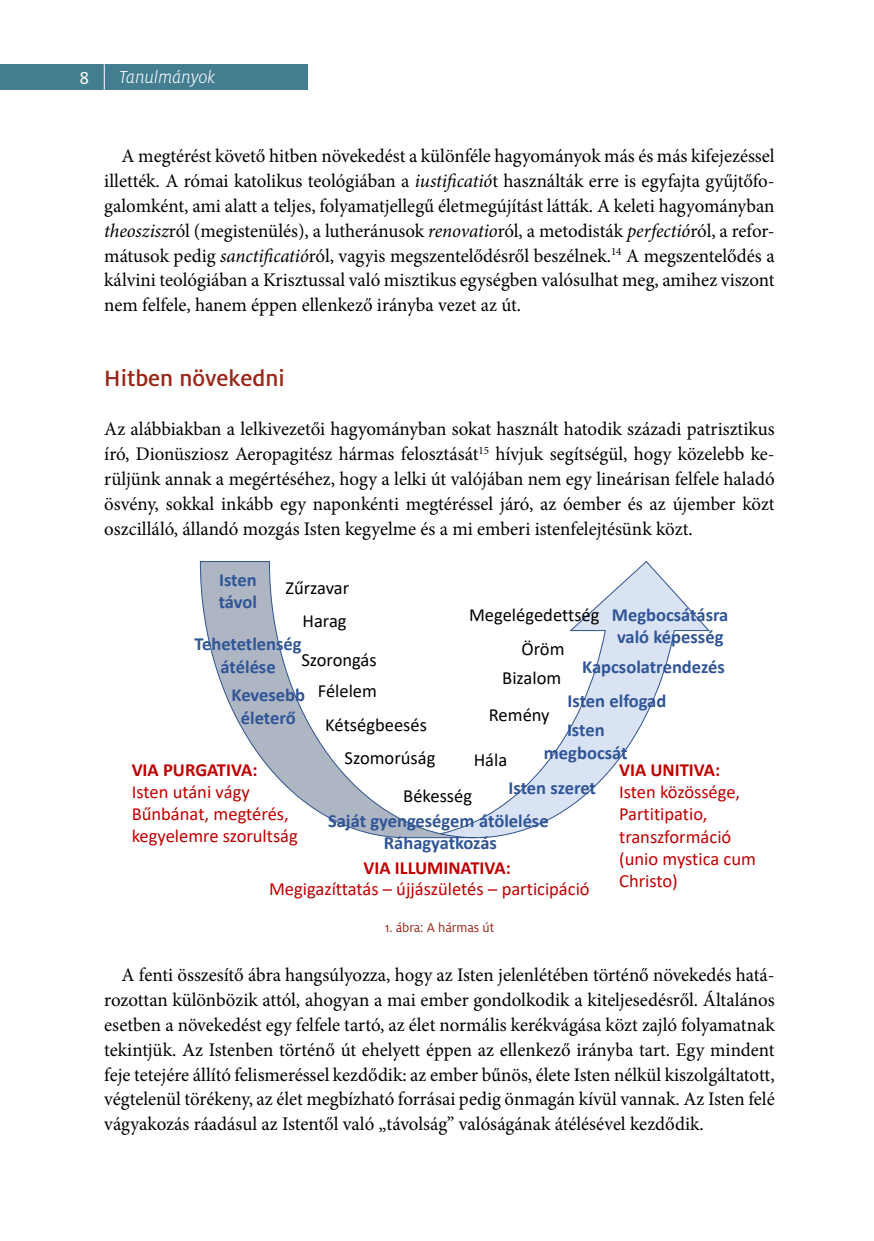
<style>
.page{position:relative;width:874px;height:1241px;background:#fff}
.page>*{position:absolute;margin:0;border:0;box-sizing:border-box;transform-origin:0 0}
.t1{font:500 24.5px "Milo Pro";color:#992616}
.t2{font:19.25px/24.8px "Minion Pro";color:#000;text-align:justify}
.t3{font:italic 300 19.25px "Milo Pro";color:#fff}
.t4{font:19.25px "Milo Pro";color:#fff}
.t5{font:700 18.55px/22.2px "Calibri";color:#2f5597;text-align:center}
.t6{font:18.55px/22.2px "Calibri";color:#c00000}
.t7{font:18.55px/37.3px "Calibri";color:#000}
.t8{font:700 18.55px "Calibri";color:#c00000}
.t9{font:14px "Milo Pro";color:#992616}
.s1{font-style:italic}
</style>
<div class="page">
<div style="left:0;top:64px;width:308px;height:26px;background:#437e90"></div>
<svg style="left:104px;top:64px;width:1px;height:26px"></svg>
<svg style="left:200px;top:561px;width:510px;height:277px"></svg>
<p class="t4" style="left:79px;top:67px;width:11px">8</p>
<p class="t3" style="left:119px;top:67px;width:98px">Tanulmányok</p>
<p class="t2" style="left:104px;top:144px;width:671px;text-indent:17px">A megtérést követő hitben növekedést a különféle hagyományok más és más kifejezéssel illették. A római katolikus teológiában a <span class="s1">iustificatió</span>t használták erre is egyfajta gyűjtőfo&shy;galomként, ami alatt a teljes, folyamatjellegű életmegújítást látták. A keleti hagyományban <span class="s1">theoszisz</span>ról (megistenülés), a lutheránusok <span class="s1">renovatio</span>ról, a metodisták <span class="s1">perfectió</span>ról, a refor&shy;mátusok pedig <span class="s1">sanctificatió</span>ról, vagyis megszentelődésről beszélnek.<sup>14</sup> A megszentelődés a kálvini teológiában a Krisztussal való misztikus egységben valósulhat meg, amihez viszont nem felfele, hanem éppen ellenkező irányba vezet az út.</p>
<p class="t1" style="left:104px;top:364px;width:182px">Hitben növekedni</p>
<p class="t2" style="left:104px;top:417px;width:671px">Az alábbiakban a lelkivezetői hagyományban sokat használt hatodik századi patrisztikus író, Dionüsziosz Aeropagitész hármas felosztását<sup>15</sup> hívjuk segítségül, hogy közelebb ke&shy;rüljünk annak a megértéséhez, hogy a lelki út valójában nem egy lineárisan felfele haladó ösvény, sokkal inkább egy naponkénti megtéréssel járó, az óember és az újember közt oszcilláló, állandó mozgás Isten kegyelme és a mi emberi istenfelejtésünk közt.</p>
<p class="t5" style="left:218px;top:568px;width:40px;text-align:left">Isten távol</p>
<p class="t7" style="left:285px;top:569px;width:65px">Zűrzavar</p>
<p class="t5" style="left:611px;top:603px;width:118px;text-align:left">Megbocsátásra való képesség</p>
<p class="t7" style="left:302px;top:602px;width:46px">Harag</p>
<p class="t7" style="left:469px;top:595px;width:132px">Megelégedettség</p>
<p class="t5" style="left:194px;top:632px;width:108px">Tehetetlenség átélése</p>
<p class="t7" style="left:521px;top:629px;width:44px">Öröm</p>
<p class="t7" style="left:301px;top:644px;width:77px;line-height:31.2px;text-align:right">Szorongás<br>Félelem</p>
<p class="t5" style="left:582px;top:655px;width:144px">Kapcsolatrendezés</p>
<p class="t7" style="left:488px;top:658px;width:74px;text-indent:13px">Bizalom<br>Remény</p>
<p class="t5" style="left:231px;top:683px;width:75px">Kevesebb életerő</p>
<p class="t5" style="left:567px;top:689px;width:100px">Isten elfogad</p>
<p class="t7" style="left:325px;top:705px;width:103px">Kétségbeesés</p>
<p class="t5" style="left:543px;top:718px;width:85px">Isten megbocsát</p>
<p class="t5" style="left:508px;top:776px;width:89px">Isten szeret</p>
<p class="t7" style="left:344px;top:738px;width:92px">Szomorúság</p>
<p class="t7" style="left:473px;top:740px;width:35px">Hála</p>
<p class="t8" style="left:132px;top:756px;width:127px">VIA PURGATIVA:</p>
<p class="t6" style="left:132px;top:780px;width:168px">Isten utáni vágy<br>Bűnbánat, megtérés, kegyelemre szorultság</p>
<p class="t8" style="left:618px;top:756px;width:102px">VIA UNITIVA:</p>
<p class="t6" style="left:618px;top:780px;width:138px">Isten közössége,<br>Partitipatio, transzformáció (unio mystica cum<br>Christo)</p>
<p class="t7" style="left:403px;top:776px;width:70px">Békesség</p>
<p class="t5" style="left:328px;top:809px;width:222px">Saját gyengeségem átölelése<br>Ráhagyatkozás</p>
<p class="t8" style="left:363px;top:854px;width:149px">VIA ILLUMINATIVA:</p>
<p class="t6" style="left:269px;top:876px;width:322px">Megigazíttatás – újjászületés – participáció</p>
<p class="t9" style="left:384px;top:919px;width:111px">1. ábra: A hármas út</p>
<p class="t2" style="left:104px;top:962px;width:671px;text-indent:17px">A fenti összesítő ábra hangsúlyozza, hogy az Isten jelenlétében történő növekedés hatá&shy;rozottan különbözik attól, ahogyan a mai ember gondolkodik a kiteljesedésről. Általános esetben a növekedést egy felfele tartó, az élet normális kerékvágása közt zajló folyamatnak tekintjük. Az Istenben történő út ehelyett éppen az ellenkező irányba tart. Egy mindent feje tetejére állító felismeréssel kezdődik: az ember bűnös, élete Isten nélkül kiszolgáltatott, végtelenül törékeny, az élet megbízható forrásai pedig önmagán kívül vannak. Az Isten felé vágyakozás ráadásul az Istentől való „távolság” valóságának átélésével kezdődik.</p>
</div>
